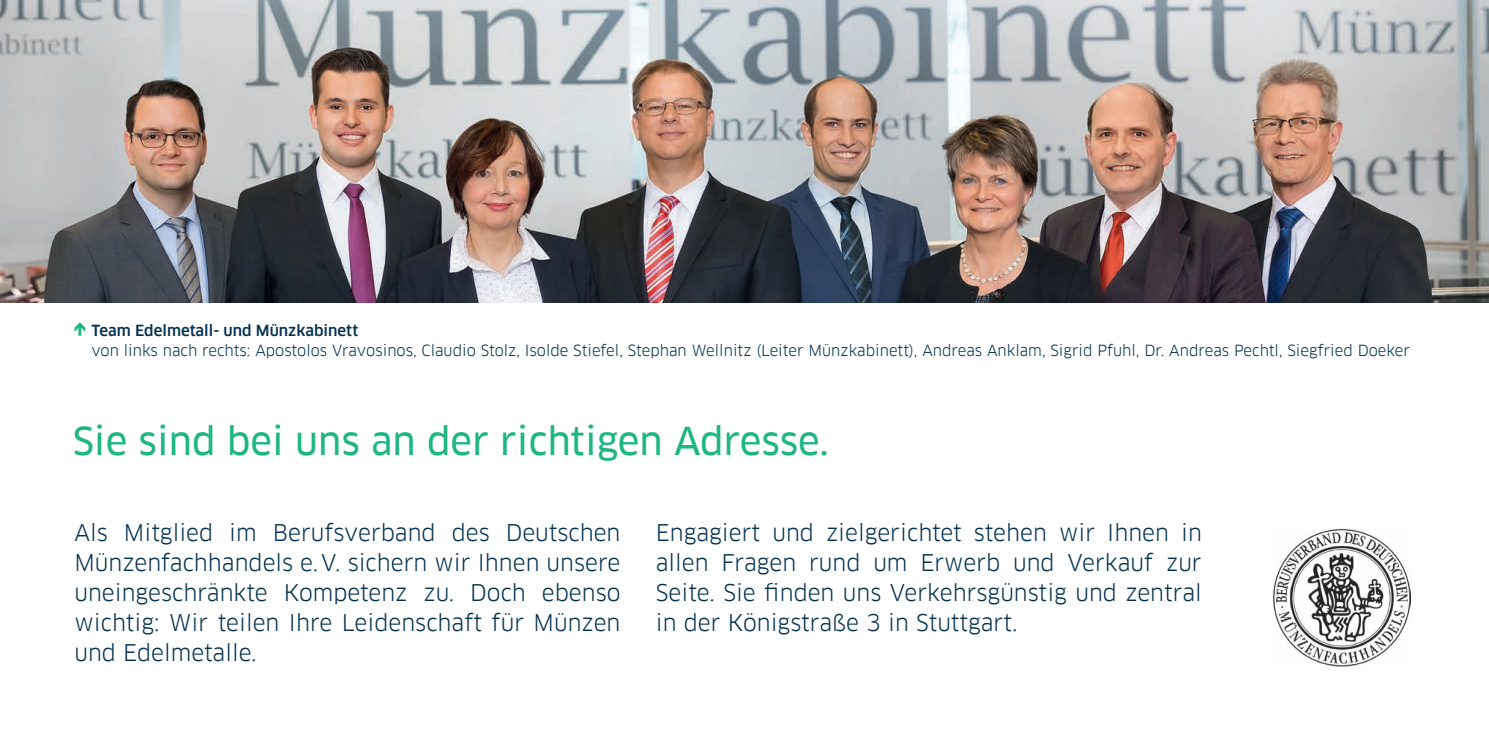
<style>
.page{position:relative;width:1489px;height:745px;background:#fff}
.page>*{position:absolute;margin:0;border:0;box-sizing:border-box;transform-origin:0 0}
.t1{font:37.5px "Clanfor LBBW News";color:#1eb684}
.t2{font:22.5px/30px "Clanfor LBBW";color:#053150;text-align:justify}
.t3{font:15px "Clanfor LBBW";color:#053150}
.t4{font:500 15px "Clanfor LBBW";color:#053150}
</style>
<div class="page">
<img style="left:0;top:0;width:1488px;height:302px">
<svg style="left:74px;top:322px;width:11px;height:13px"></svg>
<img style="left:1273px;top:528px;width:137px;height:138px">
<p class="t4" style="left:91px;top:321px;width:268px">Team Edelmetall- und Münzkabinett</p>
<p class="t3" style="left:91px;top:341px;width:1320px">von links nach rechts: Apostolos Vravosinos, Claudio Stolz, Isolde Stiefel, Stephan Wellnitz (Leiter Münzkabinett), Andreas Anklam, Sigrid Pfuhl, Dr. Andreas Pechtl, Siegfried Doeker</p>
<h1 class="t1" style="left:73px;top:418px;width:757px">Sie sind bei uns an der richtigen Adresse.</h1>
<p class="t2" style="left:74px;top:517px;width:547px">Als Mitglied im Berufsverband des Deutschen Münzenfachhandels e. V. sichern wir Ihnen unsere uneingeschränkte Kompetenz zu. Doch ebenso wichtig: Wir teilen Ihre Leidenschaft für Münzen und Edelmetalle.</p>
<p class="t2" style="left:656px;top:517px;width:547px">Engagiert und zielgerichtet stehen wir Ihnen in allen Fragen rund um Erwerb und Verkauf zur Seite. Sie finden uns Verkehrsgünstig und zentral in der Königstraße 3 in Stuttgart.</p>
</div>
